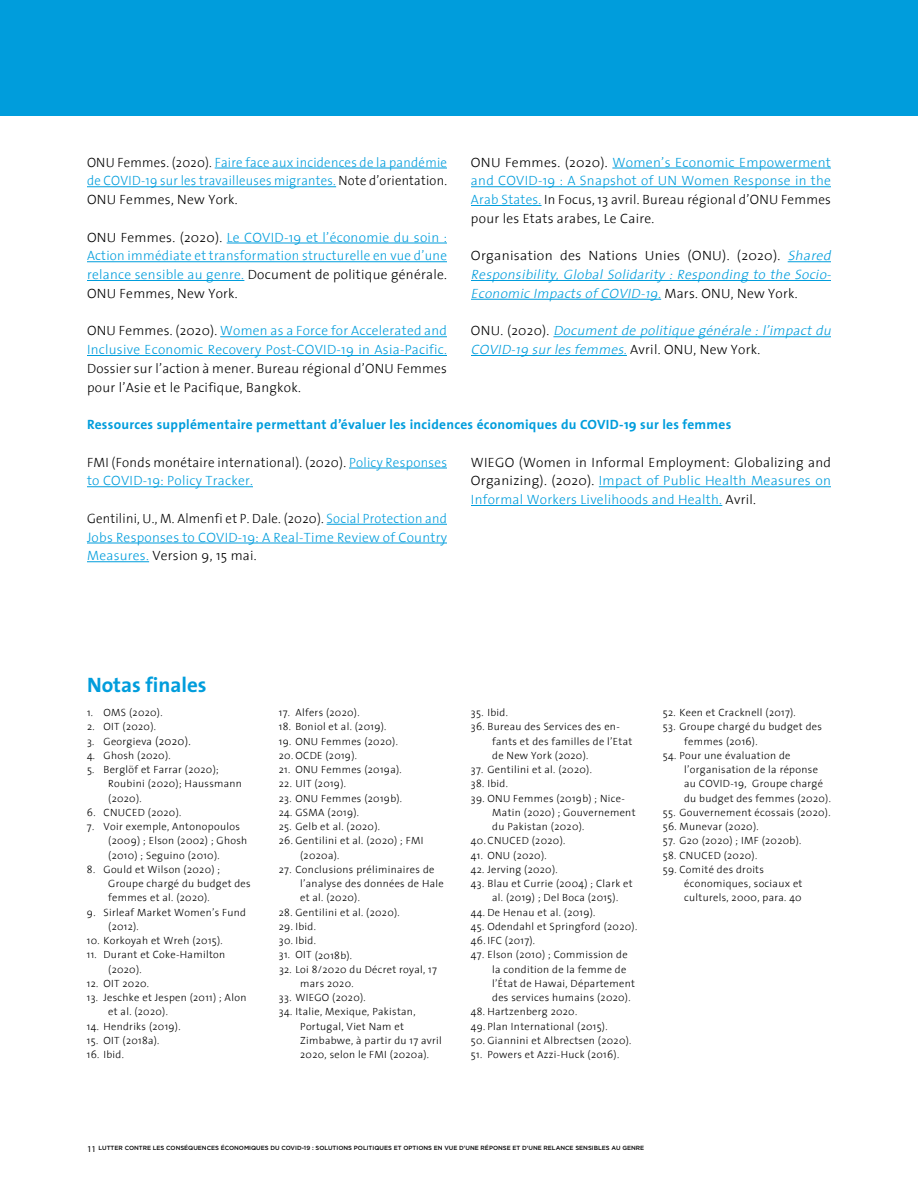
<style>
.page{position:relative;width:918px;height:1188px;background:#fff}
.page>*{position:absolute;margin:0;border:0;box-sizing:border-box;transform-origin:0 0}
.t1{font:700 21px "The Sans";color:#009ddc}
.t2{font:300 13.5px/18.8px "The Sans";letter-spacing:.02em;color:#000}
.t3{font:300 13.5px/18.8px "The Sans";letter-spacing:.02em;color:#009ddc;text-align:justify}
.t4{font:300 13.5px/18.8px "The Sans";letter-spacing:.02em;color:#009ddc;text-align:justify;scale:.95 1}
.t5{font:italic 300 13.5px/18.8px "The Sans";color:#009ddc;text-align:justify}
.t6{font:700 13.5px "The Sans";letter-spacing:.02em;color:#009ddc}
.t7{font:300 10.5px/14.2px "The Sans";letter-spacing:.03em;color:#000}
.t8{font:500 6px "Gotham";color:#000}
.s1{color:#000}
.s2{color:#009ddc}
.s3{font-style:normal;color:#000}
.s4{font-size:11.25px}
.s5{font-family:"Myriad Pro";font-weight:400;font-size:9px}
</style>
<div class="page">
<hr style="left:215px;top:168px;width:232px;height:1px;background:#009ddc">
<hr style="left:87px;top:186px;width:249px;height:1px;background:#009ddc">
<hr style="left:227px;top:243px;width:220px;height:1px;background:#009ddc">
<hr style="left:87px;top:261px;width:360px;height:1px;background:#009ddc">
<hr style="left:87px;top:280px;width:157px;height:1px;background:#009ddc">
<hr style="left:220px;top:336px;width:227px;height:1px;background:#009ddc">
<hr style="left:87px;top:355px;width:360px;height:1px;background:#009ddc">
<hr style="left:612px;top:168px;width:219px;height:1px;background:#009ddc">
<hr style="left:471px;top:186px;width:360px;height:1px;background:#009ddc">
<hr style="left:471px;top:205px;width:71px;height:1px;background:#009ddc">
<hr style="left:788px;top:261px;width:43px;height:1px;background:#009ddc">
<hr style="left:471px;top:280px;width:360px;height:1px;background:#009ddc">
<hr style="left:471px;top:299px;width:190px;height:1px;background:#009ddc">
<hr style="left:553px;top:336px;width:278px;height:1px;background:#009ddc">
<hr style="left:471px;top:355px;width:156px;height:1px;background:#009ddc">
<hr style="left:349px;top:468px;width:98px;height:1px;background:#009ddc">
<hr style="left:87px;top:486px;width:166px;height:1px;background:#009ddc">
<hr style="left:327px;top:524px;width:120px;height:1px;background:#009ddc">
<hr style="left:87px;top:543px;width:360px;height:1px;background:#009ddc">
<hr style="left:87px;top:561px;width:62px;height:1px;background:#009ddc">
<hr style="left:599px;top:486px;width:232px;height:1px;background:#009ddc">
<hr style="left:471px;top:505px;width:251px;height:1px;background:#009ddc">
<div style="left:0;top:0;width:918px;height:115px;background:#009ddc"></div>
<p class="t4" style="left:87px;top:152px;width:380px"><span class="s1">ONU Femmes. (2020).</span> Faire face aux incidences de la pandémie de COVID-19 sur les travailleuses migrantes. <span class="s1">Note d’orientation.<br>ONU Femmes, New York.</span></p>
<p class="t3" style="left:87px;top:227px;width:362px"><span class="s1">ONU Femmes. (2020).</span> Le COVID-19 et l’économie du soin :<br>Action immédiate et transformation structurelle en vue d’une relance sensible au genre. <span class="s1">Document de politique générale.<br>ONU Femmes, New York.</span></p>
<p class="t3" style="left:87px;top:321px;width:362px"><span class="s1">ONU Femmes. (2020).</span> Women as a Force for Accelerated and<br>Inclusive Economic Recovery Post-COVID-19 in Asia-Pacific.</p>
<p class="t2" style="left:87px;top:358px;width:362px">Dossier sur l’action à mener. Bureau régional d’ONU Femmes pour l’Asie et le Pacifique, Bangkok.</p>
<p class="t2" style="left:471px;top:152px;width:362px;text-align:justify">ONU Femmes. (2020). <span class="s2">Women’s Economic Empowerment and COVID-19 : A Snapshot of UN Women Response in the Arab States.</span> In Focus, 13 avril. Bureau régional d’ONU Femmes pour les Etats arabes, Le Caire.</p>
<p class="t5" style="left:471px;top:246px;width:365px"><span class="s3">Organisation des Nations Unies (ONU). (2020).</span> Shared Responsibility,GlobalSolidarity :Responding to the Socio-EconomicImpactsofCOVID-19.<span class="s3">M a r s . O N U , N ew Yo r k.</span></p>
<p class="t5" style="left:471px;top:321px;width:365px"><span class="s3">O N U . (2 0 2 0 ) .</span> Documentde politique générale :l’impactdu<br>COVID-19 surlesfemmes.<span class="s3">Av r i l . O N U , N ew Yo r k.</span></p>
<p class="t6" style="left:87px;top:413px;width:646px">Ressources supplémentaire permettant d’évaluer les incidences économiques du COVID-19 sur les femmes</p>
<p class="t2" style="left:87px;top:452px;width:361px">FMI (Fonds monétaire international). (2020). <span class="s2">Policy Responses to COVID-19: Policy Tracker.</span></p>
<p class="t4" style="left:87px;top:508px;width:380px"><span class="s1">Gentilini, U., M. Almenfi et P. Dale. (2020).</span> Social Protection and Jobs Responses to COVID-19: A Real-Time Review of Country Measures. <span class="s1">Version 9, 15 mai.</span></p>
<p class="t2" style="left:471px;top:452px;width:362px;text-align:justify">WIEGO (Women in Informal Employment: Globalizing and Organizing). (2020). <span class="s2">Impact of Public Health Measures on Informal Workers Livelihoods and Health.</span> Avril.</p>
<h1 class="t1" style="left:87px;top:667px;width:121px">Notas finales</h1>
<p class="t7" style="left:87px;top:705px;width:77px">1. OMS (2020).</p>
<p class="t7" style="left:87px;top:719px;width:71px">2. OIT (2020).</p>
<p class="t7" style="left:87px;top:734px;width:105px">3. Georgieva <span class="s4">(2020).</span></p>
<p class="t7" style="left:87px;top:748px;width:85px">4. Ghosh (2020).</p>
<p class="t7" style="left:108px;top:762px;width:135px;text-indent:-21px">5. Berglöf et Farrar (2020);<br>Roubini (2020); Haussmann (2020).</p>
<p class="t7" style="left:87px;top:805px;width:96px">6. CNUCED (2020).</p>
<p class="t7" style="left:108px;top:819px;width:141px;text-indent:-21px">7. Voir exemple, Antonopoulos (2009) ; Elson (2002) ; Ghosh (2010) ; Seguino (2010).</p>
<p class="t7" style="left:108px;top:862px;width:144px;text-indent:-21px">8. Gould et Wilson (2020) ;<br>Groupe chargé du budget des femmes et al. (2020).</p>
<p class="t7" style="left:108px;top:905px;width:139px;text-indent:-21px">9. Sirleaf Market Women’s Fund (2012).</p>
<p class="t7" style="left:87px;top:933px;width:137px">10. Korkoyah et Wreh (2015).</p>
<p class="t7" style="left:108px;top:947px;width:119px;text-indent:-21px">11. Durant et Coke-Hamilton (2020).</p>
<p class="t7" style="left:87px;top:976px;width:64px">12. OIT 2020.</p>
<p class="t7" style="left:108px;top:990px;width:140px;text-indent:-21px">13. Jeschke et Jespen (2011) ; Alon et al. (2020).</p>
<p class="t7" style="left:87px;top:1019px;width:95px">14. Hendriks (2019).</p>
<p class="t7" style="left:87px;top:1033px;width:74px">15. OIT (2018a).</p>
<p class="t7" style="left:87px;top:1047px;width:39px">16. Ibid.</p>
<p class="t7" style="left:279px;top:705px;width:82px">17. Alfers (2020).</p>
<p class="t7" style="left:279px;top:719px;width:109px">18. Boniol et al. (2019).</p>
<p class="t7" style="left:279px;top:734px;width:120px">19. ONU Femmes (2020).</p>
<p class="t7" style="left:279px;top:748px;width:80px">20. OCDE (2019).</p>
<p class="t7" style="left:279px;top:762px;width:124px">21. ONU Femmes (2019a).</p>
<p class="t7" style="left:279px;top:776px;width:69px">22. UIT (2019).</p>
<p class="t7" style="left:279px;top:791px;width:125px">23. ONU Femmes (2019b).</p>
<p class="t7" style="left:279px;top:805px;width:82px">24. GSMA (2019).</p>
<p class="t7" style="left:279px;top:819px;width:103px">25. Gelb et al. (2020).</p>
<p class="t7" style="left:300px;top:833px;width:125px;text-indent:-21px">26. Gentilini et al. (2020) ; FMI (2020a).</p>
<p class="t7" style="left:300px;top:862px;width:145px;text-indent:-21px">27. Conclusions préliminaires de l’analyse des données de Hale et al. (2020).</p>
<p class="t7" style="left:279px;top:905px;width:122px">28. Gentilini et al. (2020).</p>
<p class="t7" style="left:279px;top:919px;width:39px">29. Ibid.</p>
<p class="t7" style="left:279px;top:933px;width:39px">30. Ibid.</p>
<p class="t7" style="left:279px;top:947px;width:75px">31. OIT (2018b).</p>
<p class="t7" style="left:300px;top:962px;width:138px;text-indent:-21px">32. Loi 8/2020 du Décret royal, 17 mars 2020.</p>
<p class="t7" style="left:279px;top:990px;width:88px">33. WIEGO (2020).</p>
<p class="t7" style="left:300px;top:1004px;width:143px;text-indent:-21px">34. Italie, Mexique, Pakistan,<br>Portugal, Viet Nam et<br>Zimbabwe, à partir du 17 avril<br>2020, selon le FMI (2020a).</p>
<p class="t7" style="left:471px;top:705px;width:39px">35. Ibid.</p>
<p class="t7" style="left:492px;top:719px;width:142px;text-indent:-21px">36. Bureau des Services des en&shy;fants et des familles de l’Etat de New York (2020).</p>
<p class="t7" style="left:471px;top:762px;width:122px">37. Gentilini et al. (2020).</p>
<p class="t7" style="left:471px;top:776px;width:39px">38. Ibid.</p>
<p class="t7" style="left:492px;top:791px;width:145px;text-indent:-21px">39. ONU Femmes (2019b) ; Nice-<br>Matin (2020) ; Gouvernement du Pakistan (2020).</p>
<p class="t7" style="left:471px;top:833px;width:96px">40. CNUCED (2020).</p>
<p class="t7" style="left:471px;top:848px;width:77px">41. ONU (2020).</p>
<p class="t7" style="left:471px;top:862px;width:88px">42. Jerving (2020).</p>
<p class="t7" style="left:492px;top:876px;width:142px;text-indent:-21px">43. Blau et Currie (2004) ; Clark et al. (2019) ; Del Boca (2015).</p>
<p class="t7" style="left:471px;top:905px;width:126px">44. De Henau et al. (2019).</p>
<p class="t7" style="left:471px;top:919px;width:168px">45. Odendahl et Springford (2020).</p>
<p class="t7" style="left:471px;top:933px;width:66px">46. IFC (2017).</p>
<p class="t7" style="left:492px;top:947px;width:144px;text-indent:-21px">47. Elson (2010) ; Commission de la condition de la femme de l’État de Hawai, Département des services humains (2020).</p>
<p class="t7" style="left:471px;top:1004px;width:108px">48. Hartzenberg 2020.</p>
<p class="t7" style="left:471px;top:1019px;width:138px">49. Plan International (2015).</p>
<p class="t7" style="left:471px;top:1033px;width:162px">50. Giannini et Albrectsen (2020).</p>
<p class="t7" style="left:471px;top:1047px;width:150px">51. Powers et Azzi-Huck (2016).</p>
<p class="t7" style="left:663px;top:705px;width:134px">52. Keen et Cracknell (2017).</p>
<p class="t7" style="left:684px;top:719px;width:139px;text-indent:-21px">53. Groupe chargé du budget des femmes (2016).</p>
<p class="t7" style="left:684px;top:748px;width:148px;text-indent:-21px">54. Pour une évaluation de l’organisation de la réponse au COVID-19, Groupe chargé du budget des femmes (2020).</p>
<p class="t7" style="left:663px;top:805px;width:169px">55. Gouvernement écossais (2020).</p>
<p class="t7" style="left:663px;top:819px;width:97px">56. Munevar (2020).</p>
<p class="t7" style="left:663px;top:833px;width:140px">57. G20 (2020) ; IMF (2020b).</p>
<p class="t7" style="left:663px;top:848px;width:96px">58. CNUCED (2020).</p>
<p class="t7" style="left:684px;top:862px;width:120px;text-indent:-21px">59. Comité des droits économiques, sociaux et culturels, 2000, para. 40</p>
<p class="t8" style="left:87px;top:1144px;width:559px"><span class="s5">11</span> LUTTER CONTRE LES CONSÉQUENCES ÉCONOMIQUES DU COVID-19 : SOLUTIONS POLITIQUES ET OPTIONS EN VUE D’UNE RÉPONSE ET D’UNE RELANCE SENSIBLES AU GENRE</p>
</div>
